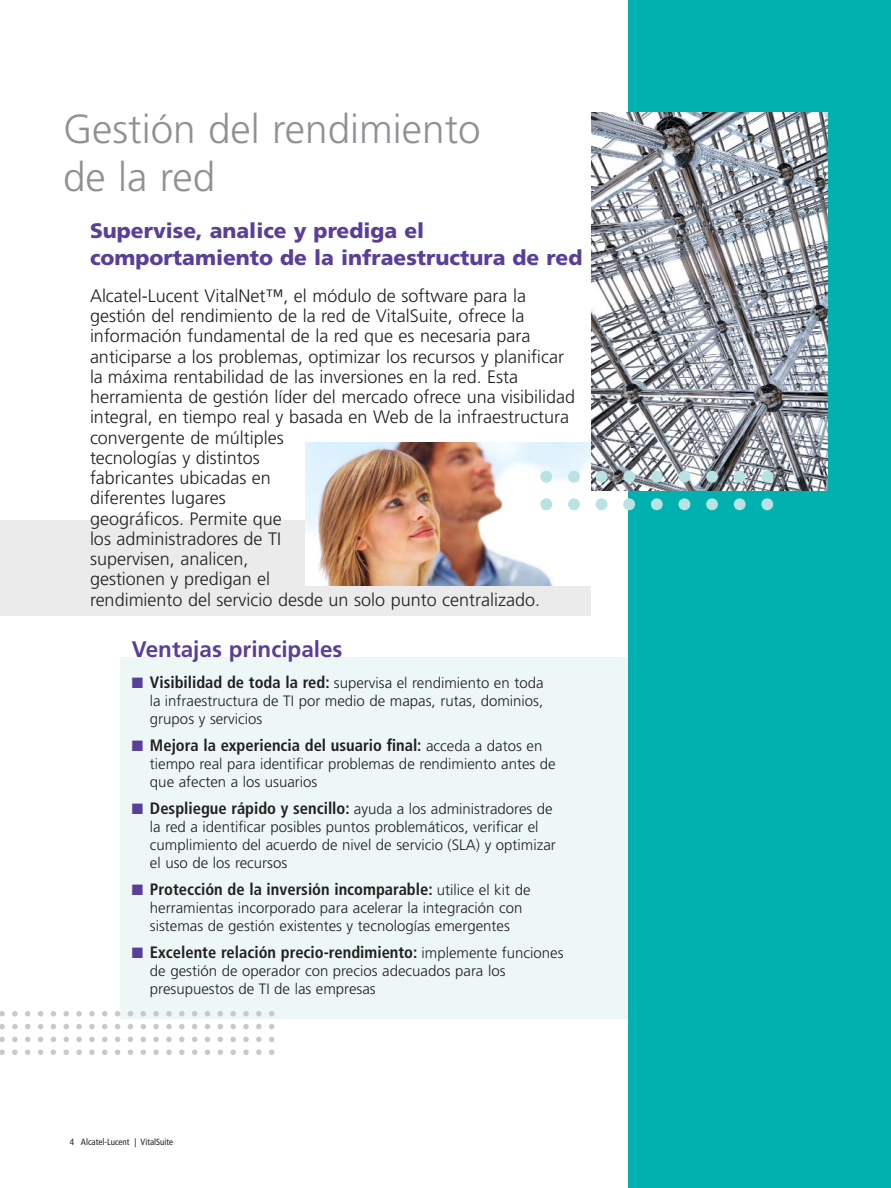
<style>
.page{position:relative;width:891px;height:1188px;background:#fff}
.page>*{position:absolute;margin:0;border:0;box-sizing:border-box;transform-origin:0 0}
.t1{font:300 40.5px/48.6px "Frutiger LT Std";color:#929094}
.t2{font:700 22.5px "Frutiger LT Std";color:#5a3f99}
.t3{font:900 21px/27px "Frutiger LT Std";color:#5a3f99}
.t4{font:300 18px/20.2px "Frutiger LT Std";color:#231f20}
.t5{font:700 condensed 16.5px "Frutiger LT Std";color:#231f20}
.t6{font:300 15px/18px "Frutiger LT Std";color:#231f20}
.t7{font:condensed 9px "Frutiger LT Std";color:#231f20}
.s1{color:#5a3f99}
.s2{font-weight:700;font-stretch:condensed;font-size:16.5px}
.s3{font-weight:300;font-stretch:normal;font-size:15px}
</style>
<div class="page">
<div style="left:120px;top:657px;width:544px;height:361px;background:#ecf7f6"></div>
<div style="left:628px;top:0;width:263px;height:1188px;background:#00b1b0"></div>
<div style="left:0;top:520px;width:591px;height:96px;background:#ecebec"></div>
<img style="left:591px;top:112px;width:237px;height:378px">
<img style="left:305px;top:442px;width:286px;height:144px">
<svg style="left:0;top:1011px;width:5px;height:6px"></svg>
<svg style="left:12px;top:1011px;width:6px;height:6px"></svg>
<svg style="left:25px;top:1011px;width:5px;height:6px"></svg>
<svg style="left:38px;top:1011px;width:5px;height:6px"></svg>
<svg style="left:51px;top:1011px;width:5px;height:6px"></svg>
<svg style="left:63px;top:1011px;width:6px;height:6px"></svg>
<svg style="left:76px;top:1011px;width:6px;height:6px"></svg>
<svg style="left:89px;top:1011px;width:6px;height:6px"></svg>
<svg style="left:102px;top:1011px;width:6px;height:6px"></svg>
<svg style="left:115px;top:1011px;width:5px;height:6px"></svg>
<svg style="left:128px;top:1011px;width:5px;height:6px"></svg>
<svg style="left:141px;top:1011px;width:5px;height:6px"></svg>
<svg style="left:153px;top:1011px;width:6px;height:6px"></svg>
<svg style="left:166px;top:1011px;width:6px;height:6px"></svg>
<svg style="left:179px;top:1011px;width:6px;height:6px"></svg>
<svg style="left:192px;top:1011px;width:5px;height:6px"></svg>
<svg style="left:205px;top:1011px;width:5px;height:6px"></svg>
<svg style="left:218px;top:1011px;width:5px;height:6px"></svg>
<svg style="left:230px;top:1011px;width:6px;height:6px"></svg>
<svg style="left:243px;top:1011px;width:6px;height:6px"></svg>
<svg style="left:256px;top:1011px;width:6px;height:6px"></svg>
<svg style="left:269px;top:1011px;width:5px;height:6px"></svg>
<svg style="left:0;top:1024px;width:5px;height:5px"></svg>
<svg style="left:12px;top:1024px;width:6px;height:5px"></svg>
<svg style="left:25px;top:1024px;width:5px;height:5px"></svg>
<svg style="left:38px;top:1024px;width:5px;height:5px"></svg>
<svg style="left:51px;top:1024px;width:5px;height:5px"></svg>
<svg style="left:63px;top:1024px;width:6px;height:5px"></svg>
<svg style="left:76px;top:1024px;width:6px;height:5px"></svg>
<svg style="left:89px;top:1024px;width:6px;height:5px"></svg>
<svg style="left:102px;top:1024px;width:6px;height:5px"></svg>
<svg style="left:115px;top:1024px;width:5px;height:5px"></svg>
<svg style="left:128px;top:1024px;width:5px;height:5px"></svg>
<svg style="left:141px;top:1024px;width:5px;height:5px"></svg>
<svg style="left:153px;top:1024px;width:6px;height:5px"></svg>
<svg style="left:166px;top:1024px;width:6px;height:5px"></svg>
<svg style="left:179px;top:1024px;width:6px;height:5px"></svg>
<svg style="left:192px;top:1024px;width:5px;height:5px"></svg>
<svg style="left:205px;top:1024px;width:5px;height:5px"></svg>
<svg style="left:218px;top:1024px;width:5px;height:5px"></svg>
<svg style="left:218px;top:1037px;width:5px;height:5px"></svg>
<svg style="left:230px;top:1024px;width:6px;height:5px"></svg>
<svg style="left:243px;top:1024px;width:6px;height:5px"></svg>
<svg style="left:256px;top:1024px;width:6px;height:5px"></svg>
<svg style="left:269px;top:1024px;width:5px;height:5px"></svg>
<svg style="left:0;top:1037px;width:5px;height:5px"></svg>
<svg style="left:12px;top:1037px;width:6px;height:5px"></svg>
<svg style="left:25px;top:1037px;width:5px;height:5px"></svg>
<svg style="left:38px;top:1037px;width:5px;height:5px"></svg>
<svg style="left:51px;top:1037px;width:5px;height:5px"></svg>
<svg style="left:63px;top:1037px;width:6px;height:5px"></svg>
<svg style="left:76px;top:1037px;width:6px;height:5px"></svg>
<svg style="left:89px;top:1037px;width:6px;height:5px"></svg>
<svg style="left:102px;top:1037px;width:6px;height:5px"></svg>
<svg style="left:115px;top:1037px;width:5px;height:5px"></svg>
<svg style="left:128px;top:1037px;width:5px;height:5px"></svg>
<svg style="left:141px;top:1037px;width:5px;height:5px"></svg>
<svg style="left:153px;top:1037px;width:6px;height:5px"></svg>
<svg style="left:166px;top:1037px;width:6px;height:5px"></svg>
<svg style="left:179px;top:1037px;width:6px;height:5px"></svg>
<svg style="left:192px;top:1037px;width:5px;height:5px"></svg>
<svg style="left:205px;top:1037px;width:5px;height:5px"></svg>
<svg style="left:230px;top:1037px;width:6px;height:5px"></svg>
<svg style="left:243px;top:1037px;width:6px;height:5px"></svg>
<svg style="left:256px;top:1037px;width:6px;height:5px"></svg>
<svg style="left:269px;top:1037px;width:5px;height:5px"></svg>
<svg style="left:0;top:1050px;width:5px;height:5px"></svg>
<svg style="left:12px;top:1050px;width:6px;height:5px"></svg>
<svg style="left:25px;top:1050px;width:5px;height:5px"></svg>
<svg style="left:38px;top:1050px;width:5px;height:5px"></svg>
<svg style="left:51px;top:1050px;width:5px;height:5px"></svg>
<svg style="left:63px;top:1050px;width:6px;height:5px"></svg>
<svg style="left:76px;top:1050px;width:6px;height:5px"></svg>
<svg style="left:89px;top:1050px;width:6px;height:5px"></svg>
<svg style="left:102px;top:1050px;width:6px;height:5px"></svg>
<svg style="left:115px;top:1050px;width:5px;height:5px"></svg>
<svg style="left:128px;top:1050px;width:5px;height:5px"></svg>
<svg style="left:141px;top:1050px;width:5px;height:5px"></svg>
<svg style="left:153px;top:1050px;width:6px;height:5px"></svg>
<svg style="left:166px;top:1050px;width:6px;height:5px"></svg>
<svg style="left:179px;top:1050px;width:6px;height:5px"></svg>
<svg style="left:192px;top:1050px;width:5px;height:5px"></svg>
<svg style="left:205px;top:1050px;width:5px;height:5px"></svg>
<svg style="left:218px;top:1050px;width:5px;height:5px"></svg>
<svg style="left:230px;top:1050px;width:6px;height:5px"></svg>
<svg style="left:243px;top:1050px;width:6px;height:5px"></svg>
<svg style="left:256px;top:1050px;width:6px;height:5px"></svg>
<svg style="left:269px;top:1050px;width:5px;height:5px"></svg>
<svg style="left:540px;top:471px;width:239px;height:48px"></svg>
<h1 class="t1" style="left:63px;top:106px;width:419px">Gestión del rendimiento de la red</h1>
<p class="t3" style="left:90px;top:218px;width:494px">Supervise, analice y prediga el comportamiento de la infraestructura de red</p>
<p class="t4" style="left:90px;top:286px;width:487px">Alcatel-Lucent VitalNet™, el módulo de software para la gestión del rendimiento de la red de VitalSuite, ofrece la información fundamental de la red que es necesaria para anticiparse a los problemas, optimizar los recursos y planificar la máxima rentabilidad de las inversiones en la red. Esta herramienta de gestión líder del mercado ofrece una visibilidad integral, en tiempo real y basada en Web de la infraestructura convergente de múltiples<br>tecnologías y distintos<br>fabricantes ubicadas en<br>diferentes lugares<br>geográficos. Permite que<br>los administradores de TI<br>supervisen, analicen,<br>gestionen y predigan el<br>rendimiento del servicio desde un solo punto centralizado.</p>
<p class="t2" style="left:132px;top:639px;width:212px">Ventajas principales</p>
<p class="t6" style="left:150px;top:675px;width:395px;text-align:justify;text-indent:-18px"><span class="s1">■</span> <span class="s2">Visibilidad de toda la red:</span> supervisa el rendimiento en toda la infraestructura de TI por medio de mapas, rutas, dominios, grupos y servicios</p>
<p class="t5" style="left:132px;top:738px;width:412px"><span class="s1">■</span> Mejora la experiencia del usuario final: <span class="s3">acceda a datos en</span></p>
<p class="t6" style="left:150px;top:756px;width:407px">tiempo real para identificar problemas de rendimiento antes de que afecten a los usuarios</p>
<p class="t5" style="left:132px;top:801px;width:422px"><span class="s1">■</span> Despliegue rápido y sencillo: <span class="s3">ayuda a los administradores de</span></p>
<p class="t6" style="left:150px;top:819px;width:407px">la red a identificar posibles puntos problemáticos, verificar el cumplimiento del acuerdo de nivel de servicio (SLA) y optimizar el uso de los recursos</p>
<p class="t5" style="left:132px;top:882px;width:400px"><span class="s1">■</span> Protección de la inversión incomparable: <span class="s3">utilice el kit de</span></p>
<p class="t6" style="left:150px;top:900px;width:374px">herramientas incorporado para acelerar la integración con sistemas de gestión existentes y tecnologías emergentes</p>
<p class="t5" style="left:132px;top:945px;width:433px"><span class="s1">■</span> Excelente relación precio-rendimiento: <span class="s3">implemente funciones</span></p>
<p class="t6" style="left:150px;top:963px;width:357px">de gestión de operador con precios adecuados para los presupuestos de TI de las empresas</p>
<p class="t7" style="left:70px;top:1138px;width:105px">4 Alcatel-Lucent | VitalSuite</p>
</div>
